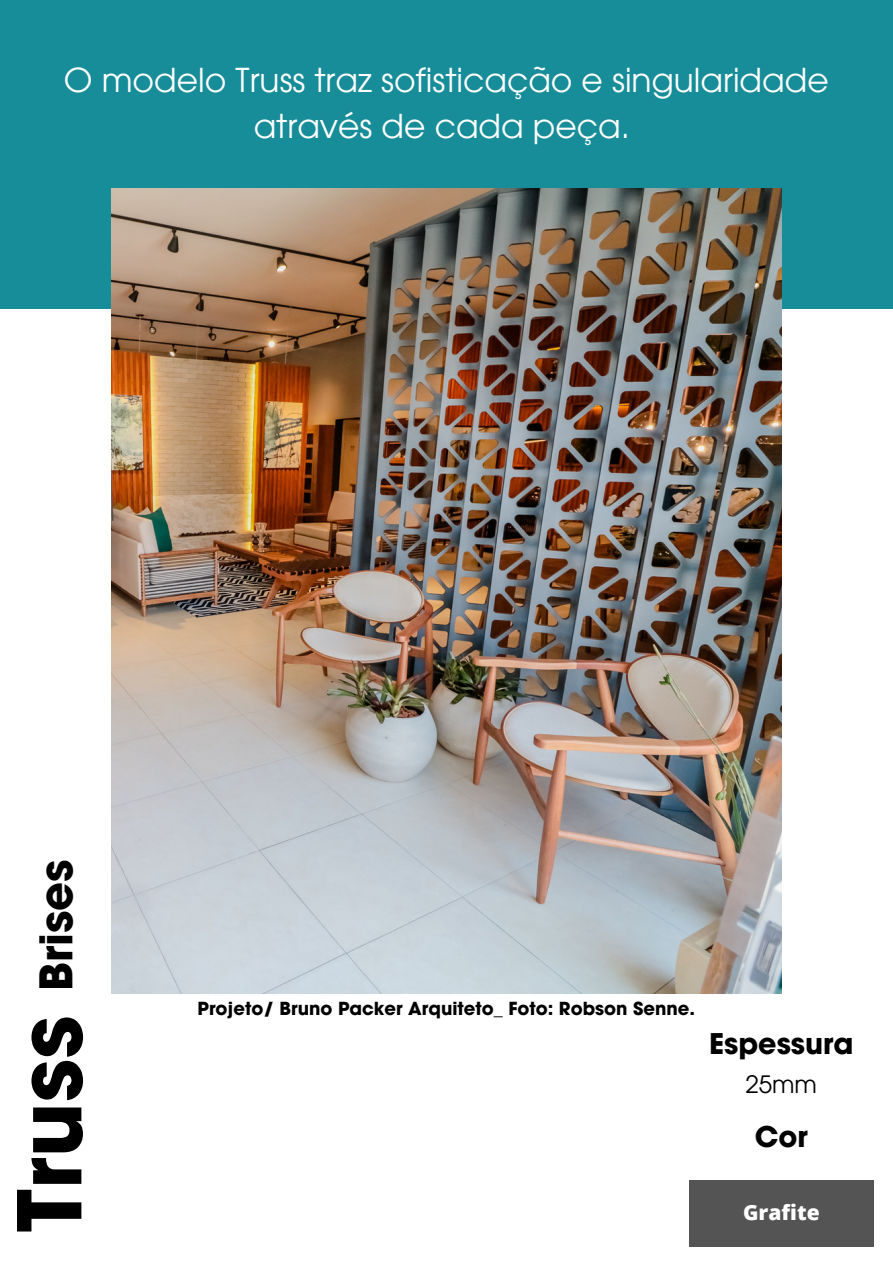
<style>
.page{position:relative;width:893px;height:1264px;background:#fff}
.page>*{position:absolute;margin:0;border:0;box-sizing:border-box;transform-origin:0 0}
.t1{font:700 86.85px "ITC Avant Garde Pro";color:#000}
.t2{font:700 45px "ITC Avant Garde Pro";color:#000}
.t3{font:33px/46px "ITC Avant Garde Pro";color:#fff;text-align:center}
.t4{font:700 28.5px "ITC Avant Garde Pro";color:#000}
.t5{font:24px "ITC Avant Garde Pro";color:#000}
.t6{font:800 21px "Open Sans";color:#fff}
.t7{font:700 18px "ITC Avant Garde Pro";color:#000}
</style>
<div class="page">
<div style="left:0;top:0;width:892px;height:309px;background:#178d99"></div>
<img style="left:111px;top:188px;width:670px;height:805px">
<div style="left:689px;top:1179px;width:184px;height:67px;background:#545454"></div>
<p class="t3" style="left:64px;top:61px;width:766px">O modelo Truss traz sofisticação e singularidade através de cada peça.</p>
<p class="t2" style="left:39px;top:991px;width:134px;rotate:-90deg">Brises</p>
<p class="t1" style="left:17px;top:1232px;width:218px;rotate:-90deg">Truss</p>
<p class="t7" style="left:198px;top:1001px;width:499px">Projeto/ Bruno Packer Arquiteto_ Foto: Robson Senne.</p>
<p class="t4" style="left:709px;top:1033px;width:146px">Espessura</p>
<p class="t5" style="left:745px;top:1075px;width:73px">25mm</p>
<p class="t4" style="left:754px;top:1125px;width:54px">Cor</p>
<p class="t6" style="left:743px;top:1197px;width:78px">Grafite</p>
</div>
